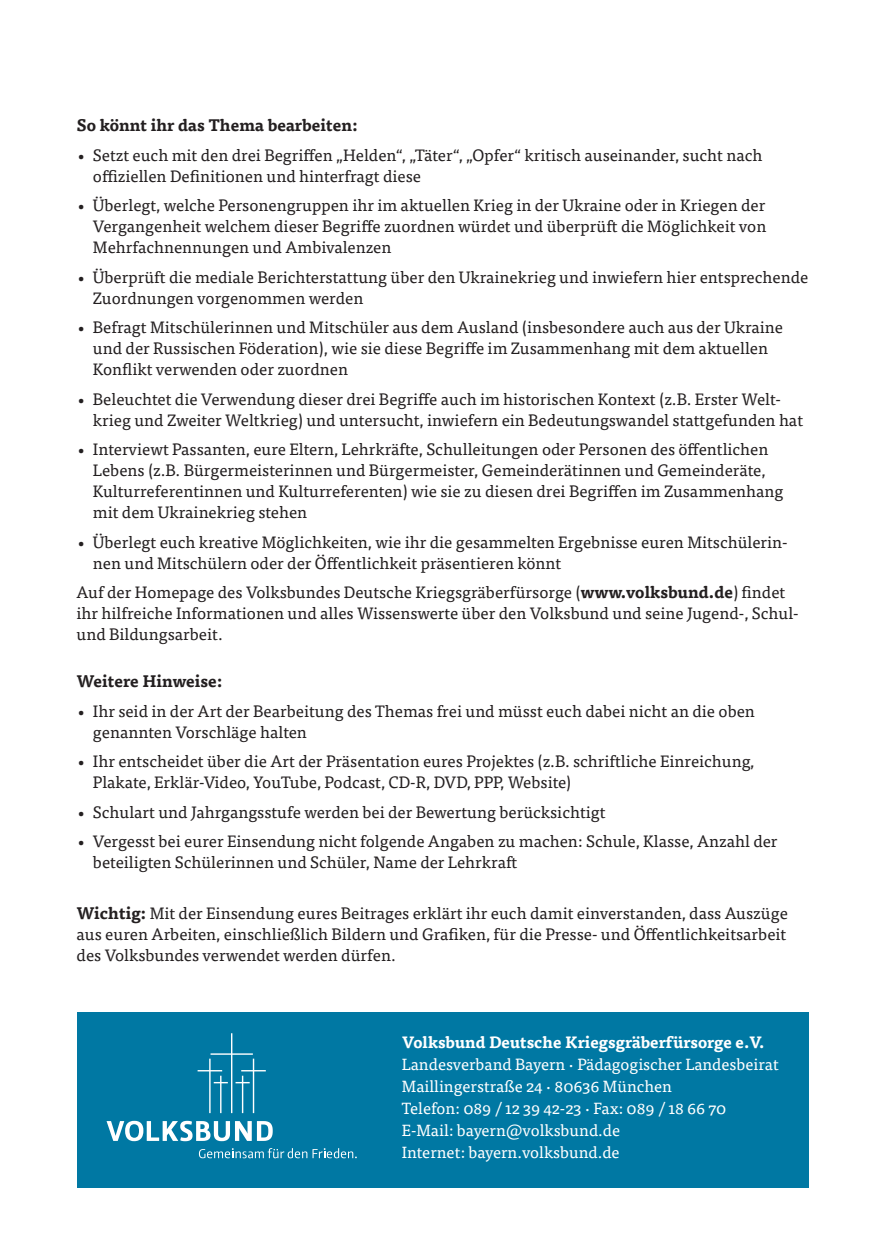
<style>
.page{position:relative;width:885px;height:1259px;background:#fff}
.page>*{position:absolute;margin:0;border:0;box-sizing:border-box;transform-origin:0 0}
.t1{font:16.5px/21px "Tisa OT";color:#231f20}
.t2{font:700 16.5px "Tisa OT";color:#231f20}
.t3{font:16.2px/22px "Tisa OT";color:#fff}
.t4{font:700 16.2px "Tisa OT";color:#fff}
.s1{font-weight:700}
</style>
<div class="page">
<div style="left:77px;top:1012px;width:731px;height:175px;background:#0078a3"></div>
<svg style="left:197px;top:1033px;width:69px;height:80px"></svg>
<svg style="left:106px;top:1120px;width:167px;height:21px"></svg>
<svg style="left:199px;top:1148px;width:158px;height:10px"></svg>
<p class="t2" style="left:77px;top:115px;width:282px">So könnt ihr das Thema bearbeiten:</p>
<p class="t1" style="left:93px;top:145px;width:671px;text-indent:-16px">• Setzt euch mit den drei Begriffen „Helden“, „Täter“, „Opfer“ kritisch auseinander, sucht nach offiziellen Definitionen und hinterfragt diese</p>
<p class="t1" style="left:93px;top:195px;width:675px;text-align:justify;text-indent:-16px">• Überlegt, welche Personengruppen ihr im aktuellen Krieg in der Ukraine oder in Kriegen der Vergangenheit welchem dieser Begriffe zuordnen würdet und überprüft die Möglichkeit von Mehrfachnennungen und Ambivalenzen</p>
<p class="t1" style="left:93px;top:267px;width:716px;text-indent:-16px">• Überprüft die mediale Berichterstattung über den Ukrainekrieg und inwiefern hier entsprechende<br>Zuordnungen vorgenommen werden</p>
<p class="t1" style="left:93px;top:317px;width:691px;text-indent:-16px">• Befragt Mitschülerinnen und Mitschüler aus dem Ausland (insbesondere auch aus der Ukraine und der Russischen Föderation), wie sie diese Begriffe im Zusammenhang mit dem aktuellen<br>Konflikt verwenden oder zuordnen</p>
<p class="t1" style="left:93px;top:389px;width:711px;text-indent:-16px">• Beleuchtet die Verwendung dieser drei Begriffe auch im historischen Kontext (z.B. Erster Welt&shy;krieg und Zweiter Weltkrieg) und untersucht, inwiefern ein Bedeutungswandel stattgefunden hat</p>
<p class="t1" style="left:93px;top:439px;width:692px;text-indent:-16px">• Interviewt Passanten, eure Eltern, Lehrkräfte, Schulleitungen oder Personen des öffentlichen Lebens (z.B. Bürgermeisterinnen und Bürgermeister, Gemeinderätinnen und Gemeinderäte, Kulturreferentinnen und Kulturreferenten) wie sie zu diesen drei Begriffen im Zusammenhang mit dem Ukrainekrieg stehen</p>
<p class="t1" style="left:93px;top:532px;width:696px;text-indent:-16px">• Überlegt euch kreative Möglichkeiten, wie ihr die gesammelten Ergebnisse euren Mitschülerin&shy;nen und Mitschülern oder der Öffentlichkeit präsentieren könnt</p>
<p class="t1" style="left:77px;top:582px;width:723px">Auf der Homepage des Volksbundes Deutsche Kriegsgräberfürsorge (<span class="s1">www.volksbund.de</span>) findet ihr hilfreiche Informationen und alles Wissenswerte über den Volksbund und seine Jugend-, Schul&shy;und Bildungsarbeit.</p>
<p class="t2" style="left:77px;top:671px;width:147px">Weitere Hinweise:</p>
<p class="t1" style="left:93px;top:701px;width:663px;text-indent:-16px">• Ihr seid in der Art der Bearbeitung des Themas frei und müsst euch dabei nicht an die oben genannten Vorschläge halten</p>
<p class="t1" style="left:93px;top:751px;width:663px;text-indent:-16px">• Ihr entscheidet über die Art der Präsentation eures Projektes (z.B. schriftliche Einreichung,<br>Plakate, Erklär-Video, YouTube, Podcast, CD-R, DVD, PPP, Website)</p>
<p class="t1" style="left:77px;top:802px;width:530px">• Schulart und Jahrgangsstufe werden bei der Bewertung berücksichtigt</p>
<p class="t1" style="left:93px;top:831px;width:686px;text-indent:-16px">• Vergesst bei eurer Einsendung nicht folgende Angaben zu machen: Schule, Klasse, Anzahl der beteiligten Schülerinnen und Schüler, Name der Lehrkraft</p>
<p class="t1" style="left:77px;top:902px;width:712px;text-align:justify"><span class="s1">Wichtig:</span> Mit der Einsendung eures Beitrages erklärt ihr euch damit einverstanden, dass Auszüge aus euren Arbeiten, einschließlich Bildern und Grafiken, für die Presse- und Öffentlichkeitsarbeit des Volksbundes verwendet werden dürfen.</p>
<p class="t4" style="left:402px;top:1031px;width:364px">Volksbund Deutsche Kriegsgräberfürsorge e.V.</p>
<p class="t3" style="left:402px;top:1053px;width:378px">Landesverband Bayern · Pädagogischer Landesbeirat Maillingerstraße 24 · 80636 München<br>Telefon: 089 / 12 39 42-23 · Fax: 089 / 18 66 70<br>E-Mail: bayern@volksbund.de<br>Internet: bayern.volksbund.de</p>
</div>
